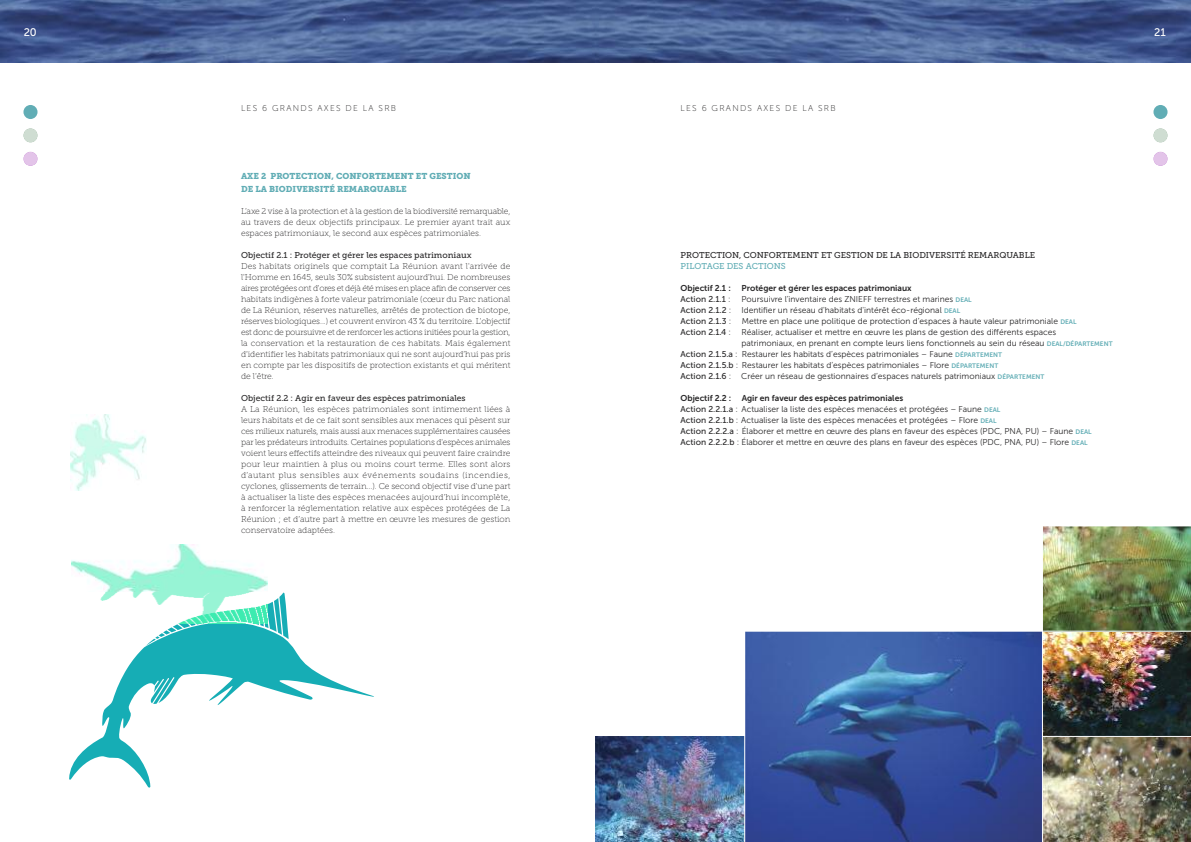
<style>
.page{position:relative;width:1191px;height:842px;background:#fff}
.page>*{position:absolute;margin:0;border:0;box-sizing:border-box;transform-origin:0 0}
.t1{font:11px "Museo Sans 500";color:#fff}
.t2{font:8.5px/11px "Museo Slab 100";color:#272627;text-align:justify}
.t3{font:8.5px/11px "Museo Sans 300";color:#272627}
.t4{font:8.5px "Museo Slab 500";color:#272627}
.t5{font:8.5px "Museo Sans 700";color:#272627}
.t6{font:8.5px/13px "Museo Slab 900";color:#61adb5}
.t7{font:8.5px "Museo Sans 100";letter-spacing:.15em;color:#272627}
.t8{font:8.5px "Museo Slab 500";color:#61adb5}
.t9{font:8.5px "Museo Sans 500";color:#272627}
.s1{font-family:"Museo Sans 300"}
.s2{font-family:"Museo Sans 700";font-size:6.5px;color:#61adb5}
.s3{font-family:"Museo Sans 500"}
.s4{font-family:"Museo Sans 500";color:#fff}
.s5{color:#fff}
</style>
<div class="page">
<img style="left:0;top:0;width:1191px;height:62px">
<img style="left:595px;top:737px;width:149px;height:105px">
<img style="left:1043px;top:526px;width:148px;height:316px">
<img style="left:745px;top:632px;width:297px;height:210px">
<hr style="left:1042px;top:736px;width:149px;height:1px;background:#fff">
<hr style="left:735px;top:631px;width:456px;height:1px;background:#fff">
<svg style="left:69px;top:632px;width:305px;height:155px"></svg>
<svg style="left:144px;top:593px;width:144px;height:54px"></svg>
<svg style="left:284px;top:661px;width:6px;height:6px"></svg>
<div style="left:23px;top:105px;width:15px;height:14px;background:#61adb5;border-radius:50%"></div>
<div style="left:1153px;top:105px;width:14px;height:14px;background:#61adb5;border-radius:50%"></div>
<img style="left:71px;top:545px;width:196px;height:78px">
<img style="left:70px;top:415px;width:76px;height:75px">
<svg style="left:1153px;top:128px;width:15px;height:38px"></svg>
<svg style="left:23px;top:128px;width:15px;height:38px"></svg>
<p class="t1" style="left:24px;top:25px;width:15px">20</p>
<p class="t1" style="left:1154px;top:25px;width:13px">21</p>
<p class="t7" style="left:241px;top:103px;width:157px">LES 6 GRANDS AXES DE LA SRB</p>
<p class="t7" style="left:680px;top:103px;width:157px">LES 6 GRANDS AXES DE LA SRB</p>
<p class="t6" style="left:241px;top:171px;width:231px">AXE 2 PROTECTION, CONFORTEMENT ET GESTION<br>DE LA BIODIVERSITÉ REMARQUABLE</p>
<p class="t2" style="left:241px;top:207px;width:271px">L’axe 2 vise à la protection et à la gestion de la biodiversité remarquable, au travers de deux objectifs principaux. Le premier ayant trait aux espaces patrimoniaux, le second aux espèces patrimoniales.</p>
<p class="t4" style="left:241px;top:252px;width:232px">Objectif 2.1 : Protéger et gérer les espaces patrimoniaux</p>
<p class="t2" style="left:241px;top:262px;width:271px">Des habitats originels que comptait La Réunion avant l'arrivée de l'Homme en 1645, seuls 30% subsistent aujourd'hui. De nombreuses aires protégées ont d’ores et déjà été mises en place afin de conserver ces habitats indigènes à forte valeur patrimoniale (cœur du Parc national de La Réunion, réserves naturelles, arrêtés de protection de biotope, réserves biologiques...) et couvrent environ 43 % du territoire. L’objectif est donc de poursuivre et de renforcer les actions initiées pour la gestion, la conservation et la restauration de ces habitats. Mais également d’identifier les habitats patrimoniaux qui ne sont aujourd’hui pas pris en compte par les dispositifs de protection existants et qui méritent de l’être.</p>
<p class="t4" style="left:241px;top:395px;width:226px">Objectif 2.2 : Agir en faveur des espèces patrimoniales</p>
<p class="t2" style="left:241px;top:405px;width:271px">A La Réunion, les espèces patrimoniales sont intimement liées à leurs habitats et de ce fait sont sensibles aux menaces qui pèsent sur ces milieux naturels, mais aussi aux menaces supplémentaires causées par les prédateurs introduits. Certaines populations d'espèces animales voient leurs effectifs atteindre des niveaux qui peuvent faire craindre pour leur maintien à plus ou moins court terme. Elles sont alors d’autant plus sensibles aux événements soudains (incendies, cyclones, glissements de terrain...). Ce second objectif vise d’une part à actualiser la liste des espèces menacées aujourd’hui incomplète, à renforcer la réglementation relative aux espèces protégées de La Réunion ; et d’autre part à mettre en œuvre les mesures de gestion conservatoire adaptées.</p>
<p class="t4" style="left:680px;top:252px;width:356px">PROTECTION, CONFORTEMENT ET GESTION DE LA BIODIVERSITÉ REMARQUABLE</p>
<p class="t8" style="left:680px;top:263px;width:107px">PILOTAGE DES ACTIONS</p>
<p class="t5" style="left:680px;top:283px;width:52px">Objectif 2.1 :</p>
<p class="t5" style="left:741px;top:283px;width:172px">Protéger et gérer les espaces patrimoniaux</p>
<p class="t9" style="left:680px;top:294px;width:51px">Action 2.1.1 <span class="s1">:</span></p>
<p class="t3" style="left:680px;top:293px;width:433px;text-indent:61px">Poursuivre l’inventaire des ZNIEFF terrestres et marines <span class="s2">DEAL<br></span><span class="s3">Action 2.1.2</span> : Identifier un réseau d'habitats d'intérêt éco-régional <span class="s2">DEAL<br></span><span class="s3">Action 2.1.3</span> : Mettre en place une politique de protection d’espaces à haute valeur patrimoniale <span class="s2">DEAL<br></span><span class="s3">Action 2.1.4</span> : Réaliser, actualiser et mettre en œuvre les plans de gestion des différents espaces<br><span class="s4">Action 2.1.4</span> <span class="s5">:</span> patrimoniaux, en prenant en compte leurs liens fonctionnels au sein du réseau <span class="s2">DEAL/DéPARTEMENT </span><span class="s3">Action 2.1.5.a</span> : Restaurer les habitats d’espèces patrimoniales – Faune <span class="s2">DéPARTEMENT<br></span><span class="s3">Action 2.1.5.b</span> : Restaurer les habitats d’espèces patrimoniales – Flore <span class="s2">DéPARTEMENT<br></span><span class="s3">Action 2.1.6</span> : Créer un réseau de gestionnaires d’espaces naturels patrimoniaux <span class="s2">DéPARTEMENT</span></p>
<p class="t5" style="left:680px;top:393px;width:224px">Objectif 2.2 : Agir en faveur des espèces patrimoniales</p>
<p class="t3" style="left:680px;top:403px;width:413px"><span class="s3">Action 2.2.1.a</span> : Actualiser la liste des espèces menacées et protégées – Faune <span class="s2">DEAL<br></span><span class="s3">Action 2.2.1.b</span> : Actualiser la liste des espèces menacées et protégées – Flore <span class="s2">DEAL<br></span><span class="s3">Action 2.2.2.a</span> : Élaborer et mettre en œuvre des plans en faveur des espèces (PDC, PNA, PU) – Faune <span class="s2">DEAL </span><span class="s3">Action 2.2.2.b</span> : Élaborer et mettre en œuvre des plans en faveur des espèces (PDC, PNA, PU) – Flore <span class="s2">DEAL</span></p>
</div>
